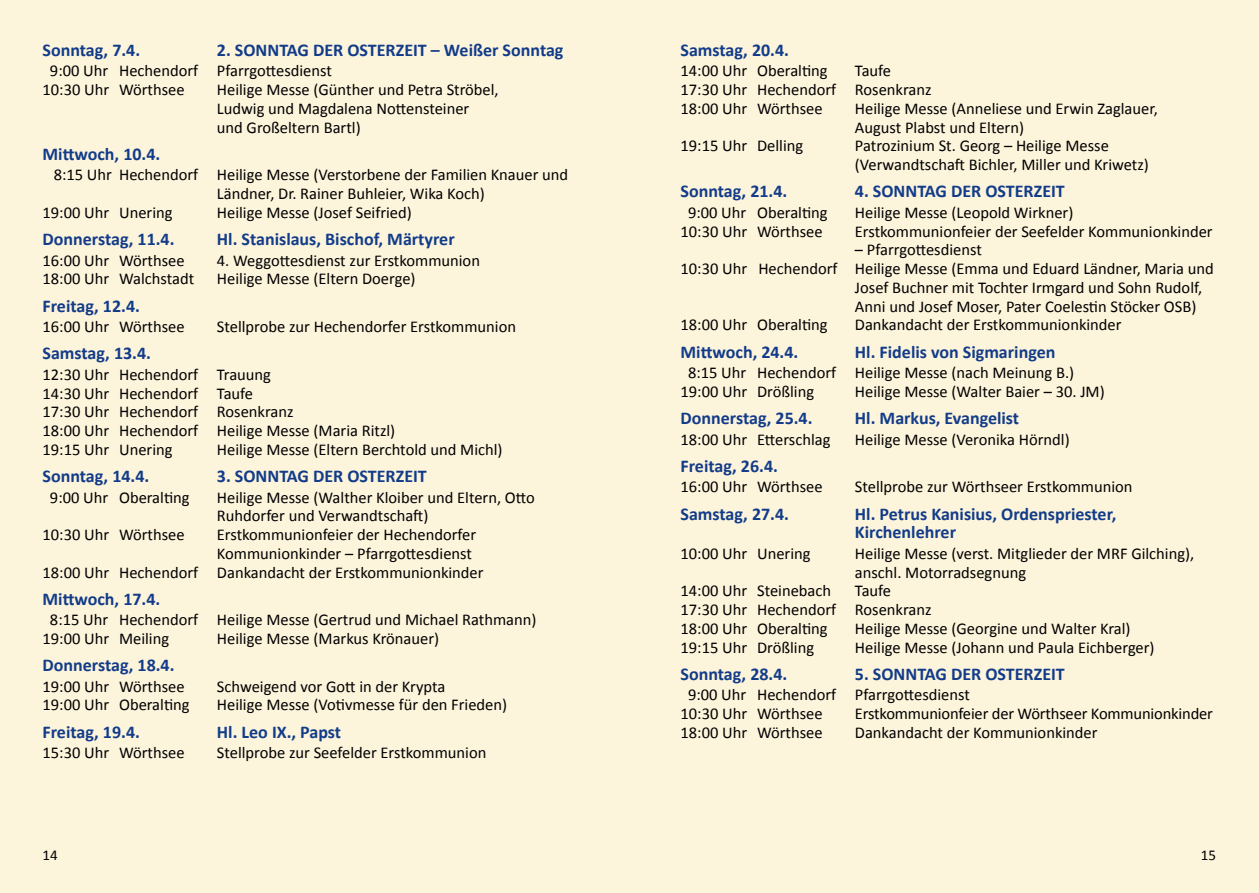
<style>
.page{position:relative;width:1259px;height:893px;background:#fdf4dc}
.page>*{position:absolute;margin:0;border:0;box-sizing:border-box;transform-origin:0 0}
.t1{font:700 18px/18.8px "Calibri";color:#123c89}
.t2{font:16.5px/18.8px "Calibri";color:#000}
.t3{font:15px "Calibri";color:#000}
</style>
<div class="page">
<p class="t1" style="left:43px;top:40px;width:99px">Sonntag, 7.4.</p>
<p class="t1" style="left:217px;top:40px;width:348px">2. SONNTAG DER OSTERZEIT – Weißer Sonntag</p>
<p class="t2" style="left:43px;top:61px;width:291px;text-indent:7px">9:00 Uhr Hechendorf Pfarrgottesdienst<br>10:30 Uhr Wörthsee</p>
<p class="t2" style="left:217px;top:80px;width:283px">Heilige Messe (Günther und Petra Ströbel,<br>Ludwig und Magdalena Nottensteiner und Großeltern Bartl)</p>
<p class="t1" style="left:43px;top:144px;width:119px">Mittwoch, 10.4.</p>
<p class="t2" style="left:54px;top:165px;width:516px">8:15 Uhr Hechendorf Heilige Messe (Verstorbene der Familien Knauer und</p>
<p class="t2" style="left:217px;top:184px;width:269px">Ländner, Dr. Rainer Buhleier, Wika Koch)</p>
<p class="t2" style="left:43px;top:202px;width:131px">19:00 Uhr Unering</p>
<p class="t2" style="left:217px;top:202px;width:196px">Heilige Messe (Josef Seifried)</p>
<p class="t1" style="left:43px;top:229px;width:134px">Donnerstag, 11.4.</p>
<p class="t1" style="left:217px;top:229px;width:239px">Hl. Stanislaus, Bischof, Märtyrer</p>
<p class="t2" style="left:43px;top:250px;width:144px">16:00 Uhr Wörthsee</p>
<p class="t2" style="left:217px;top:250px;width:264px">4. Weggottesdienst zur Erstkommunion</p>
<p class="t2" style="left:43px;top:269px;width:153px">18:00 Uhr Walchstadt</p>
<p class="t2" style="left:217px;top:269px;width:200px">Heilige Messe (Eltern Doerge)</p>
<p class="t1" style="left:43px;top:295px;width:99px">Freitag, 12.4.</p>
<p class="t2" style="left:43px;top:316px;width:144px">16:00 Uhr Wörthsee</p>
<p class="t2" style="left:217px;top:316px;width:301px">Stellprobe zur Hechendorfer Erstkommunion</p>
<p class="t1" style="left:43px;top:343px;width:110px">Samstag, 13.4.</p>
<p class="t2" style="left:43px;top:364px;width:354px">12:30 Uhr Hechendorf Trauung<br>14:30 Uhr Hechendorf Taufe<br>17:30 Uhr Hechendorf Rosenkranz<br>18:00 Uhr Hechendorf Heilige Messe (Maria Ritzl)<br>19:15 Uhr Unering</p>
<p class="t2" style="left:217px;top:439px;width:287px">Heilige Messe (Eltern Berchtold und Michl)</p>
<p class="t1" style="left:43px;top:466px;width:108px">Sonntag, 14.4.</p>
<p class="t1" style="left:217px;top:466px;width:211px">3. SONNTAG DER OSTERZEIT</p>
<p class="t2" style="left:50px;top:487px;width:141px">9:00 Uhr Oberalting</p>
<p class="t2" style="left:217px;top:487px;width:319px">Heilige Messe (Walther Kloiber und Eltern, Otto<br>Ruhdorfer und Verwandtschaft)</p>
<p class="t2" style="left:43px;top:524px;width:144px">10:30 Uhr Wörthsee</p>
<p class="t2" style="left:217px;top:524px;width:261px">Erstkommunionfeier der Hechendorfer</p>
<p class="t2" style="left:217px;top:543px;width:257px">Kommunionkinder – Pfarrgottesdienst</p>
<p class="t2" style="left:43px;top:562px;width:442px">18:00 Uhr Hechendorf Dankandacht der Erstkommunionkinder</p>
<p class="t1" style="left:43px;top:589px;width:119px">Mittwoch, 17.4.</p>
<p class="t2" style="left:43px;top:610px;width:495px;text-indent:7px">8:15 Uhr Hechendorf Heilige Messe (Gertrud und Michael Rathmann)<br>19:00 Uhr Meiling</p>
<p class="t2" style="left:217px;top:628px;width:224px">Heilige Messe (Markus Krönauer)</p>
<p class="t1" style="left:43px;top:655px;width:134px">Donnerstag, 18.4.</p>
<p class="t2" style="left:43px;top:676px;width:144px">19:00 Uhr Wörthsee</p>
<p class="t2" style="left:217px;top:676px;width:230px">Schweigend vor Gott in der Krypta</p>
<p class="t2" style="left:43px;top:695px;width:149px">19:00 Uhr Oberalting</p>
<p class="t2" style="left:217px;top:695px;width:292px">Heilige Messe (Votivmesse für den Frieden)</p>
<p class="t1" style="left:43px;top:721px;width:99px">Freitag, 19.4.</p>
<p class="t1" style="left:217px;top:721px;width:126px">Hl. Leo IX., Papst</p>
<p class="t2" style="left:43px;top:742px;width:144px">15:30 Uhr Wörthsee</p>
<p class="t2" style="left:217px;top:742px;width:271px">Stellprobe zur Seefelder Erstkommunion</p>
<p class="t1" style="left:680px;top:40px;width:110px">Samstag, 20.4.</p>
<p class="t2" style="left:680px;top:61px;width:149px">14:00 Uhr Oberalting</p>
<p class="t2" style="left:680px;top:61px;width:252px;text-indent:174px">Taufe<br>17:30 Uhr Hechendorf Rosenkranz<br>18:00 Uhr Wörthsee</p>
<p class="t2" style="left:855px;top:98px;width:304px">Heilige Messe (Anneliese und Erwin Zaglauer,<br>August Plabst und Eltern)</p>
<p class="t2" style="left:680px;top:136px;width:124px">19:15 Uhr Delling</p>
<p class="t2" style="left:855px;top:136px;width:295px">Patrozinium St. Georg – Heilige Messe (Verwandtschaft Bichler, Miller und Kriwetz)</p>
<p class="t1" style="left:680px;top:181px;width:108px">Sonntag, 21.4.</p>
<p class="t1" style="left:855px;top:181px;width:211px">4. SONNTAG DER OSTERZEIT</p>
<p class="t2" style="left:688px;top:202px;width:141px">9:00 Uhr Oberalting</p>
<p class="t2" style="left:855px;top:202px;width:220px">Heilige Messe (Leopold Wirkner)</p>
<p class="t2" style="left:680px;top:221px;width:144px">10:30 Uhr Wörthsee</p>
<p class="t2" style="left:855px;top:221px;width:359px">Erstkommunionfeier der Seefelder Kommunionkinder</p>
<p class="t2" style="left:855px;top:240px;width:128px">– Pfarrgottesdienst</p>
<p class="t2" style="left:680px;top:259px;width:535px">10:30 Uhr Hechendorf Heilige Messe (Emma und Eduard Ländner, Maria und</p>
<p class="t2" style="left:855px;top:277px;width:349px">Josef Buchner mit Tochter Irmgard und Sohn Rudolf,</p>
<p class="t2" style="left:855px;top:296px;width:343px">Anni und Josef Moser, Pater Coelestin Stöcker OSB)</p>
<p class="t2" style="left:680px;top:315px;width:149px">18:00 Uhr Oberalting</p>
<p class="t2" style="left:855px;top:315px;width:268px">Dankandacht der Erstkommunionkinder</p>
<p class="t1" style="left:680px;top:341px;width:119px">Mittwoch, 24.4.</p>
<p class="t1" style="left:855px;top:341px;width:202px">Hl. Fidelis von Sigmaringen</p>
<p class="t2" style="left:680px;top:363px;width:395px;text-indent:7px">8:15 Uhr Hechendorf Heilige Messe (nach Meinung B.)<br>19:00 Uhr Drößling</p>
<p class="t2" style="left:855px;top:381px;width:251px">Heilige Messe (Walter Baier – 30. JM)</p>
<p class="t1" style="left:680px;top:408px;width:134px">Donnerstag, 25.4.</p>
<p class="t1" style="left:855px;top:408px;width:166px">Hl. Markus, Evangelist</p>
<p class="t2" style="left:680px;top:429px;width:151px">18:00 Uhr Etterschlag</p>
<p class="t2" style="left:855px;top:429px;width:216px">Heilige Messe (Veronika Hörndl)</p>
<p class="t1" style="left:680px;top:456px;width:99px">Freitag, 26.4.</p>
<p class="t2" style="left:680px;top:477px;width:144px">16:00 Uhr Wörthsee</p>
<p class="t2" style="left:855px;top:477px;width:279px">Stellprobe zur Wörthseer Erstkommunion</p>
<p class="t1" style="left:680px;top:503px;width:110px">Samstag, 27.4.</p>
<p class="t1" style="left:855px;top:503px;width:263px">Hl. Petrus Kanisius, Ordenspriester,<br>Kirchenlehrer</p>
<p class="t2" style="left:680px;top:543px;width:131px">10:00 Uhr Unering</p>
<p class="t2" style="left:855px;top:543px;width:341px">Heilige Messe (verst. Mitglieder der MRF Gilching), anschl. Motorradsegnung</p>
<p class="t2" style="left:680px;top:581px;width:152px">14:00 Uhr Steinebach</p>
<p class="t2" style="left:680px;top:581px;width:252px;text-indent:174px">Taufe<br>17:30 Uhr Hechendorf Rosenkranz<br>18:00 Uhr Oberalting</p>
<p class="t2" style="left:855px;top:618px;width:277px">Heilige Messe (Georgine und Walter Kral)</p>
<p class="t2" style="left:680px;top:637px;width:135px">19:15 Uhr Drößling</p>
<p class="t2" style="left:855px;top:637px;width:301px">Heilige Messe (Johann und Paula Eichberger)</p>
<p class="t1" style="left:680px;top:664px;width:108px">Sonntag, 28.4.</p>
<p class="t1" style="left:855px;top:664px;width:211px">5. SONNTAG DER OSTERZEIT</p>
<p class="t2" style="left:680px;top:685px;width:291px;text-indent:7px">9:00 Uhr Hechendorf Pfarrgottesdienst<br>10:30 Uhr Wörthsee</p>
<p class="t2" style="left:855px;top:703px;width:359px">Erstkommunionfeier der Wörthseer Kommunionkinder</p>
<p class="t2" style="left:680px;top:722px;width:144px">18:00 Uhr Wörthsee</p>
<p class="t2" style="left:855px;top:722px;width:244px">Dankandacht der Kommunionkinder</p>
<p class="t3" style="left:43px;top:846px;width:17px">14</p>
<p class="t3" style="left:1200px;top:846px;width:17px">15</p>
</div>
